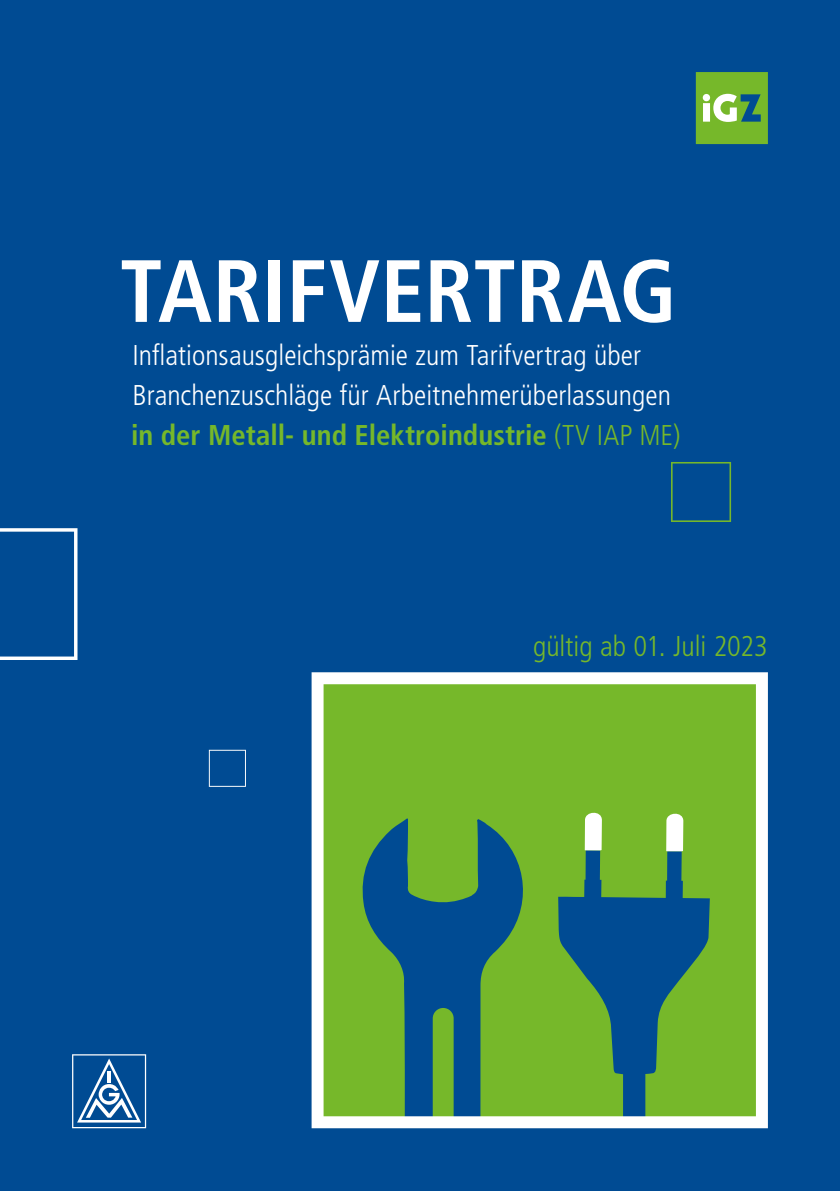
<style>
.page{position:relative;width:840px;height:1191px;background:#fff}
.page>*{position:absolute;margin:0;border:0;box-sizing:border-box;transform-origin:0 0}
.t1{font:700 condensed 88.2px "Frutiger LT Pro";color:#fff}
.t2{font:300 condensed 28.6px/40px "Frutiger LT Pro";color:#fff}
.t3{font:700 condensed 28.6px "Frutiger LT Pro";color:#76b82a}
.Fließtext_8_pt{font:300 condensed 28.6px "Frutiger LT Pro";color:#76b82a}
.s1{font-weight:300}
</style>
<div class="page">
<div style="left:0;top:0;width:839px;height:1191px;background:#004b93"></div>
<svg style="left:695px;top:72px;width:72px;height:72px;background:#7bb74a"></svg>
<svg style="left:311px;top:672px;width:456px;height:456px;fill:#76b82a"></svg>
<svg style="left:72px;top:1054px;width:74px;height:74px"></svg>
<svg style="left:0;top:528px;width:77px;height:132px"></svg>
<svg style="left:671px;top:462px;width:59px;height:60px"></svg>
<svg style="left:209px;top:750px;width:37px;height:37px"></svg>
<p class="t1" style="left:120px;top:239px;width:558px">TARIFVERTRAG</p>
<p class="t2" style="left:132px;top:335px;width:539px">Inflationsausgleichsprämie zum Tarifvertrag über<br>Branchenzuschläge für Arbeitnehmerüberlassungen</p>
<p class="t3" style="left:131px;top:418px;width:550px">in der Metall- und Elektroindustrie <span class="s1">(TV IAP ME)</span></p>
<p class="Fließtext_8_pt" style="left:533px;top:629px;width:236px">gültig ab 01. Juli 2023</p>
</div>
